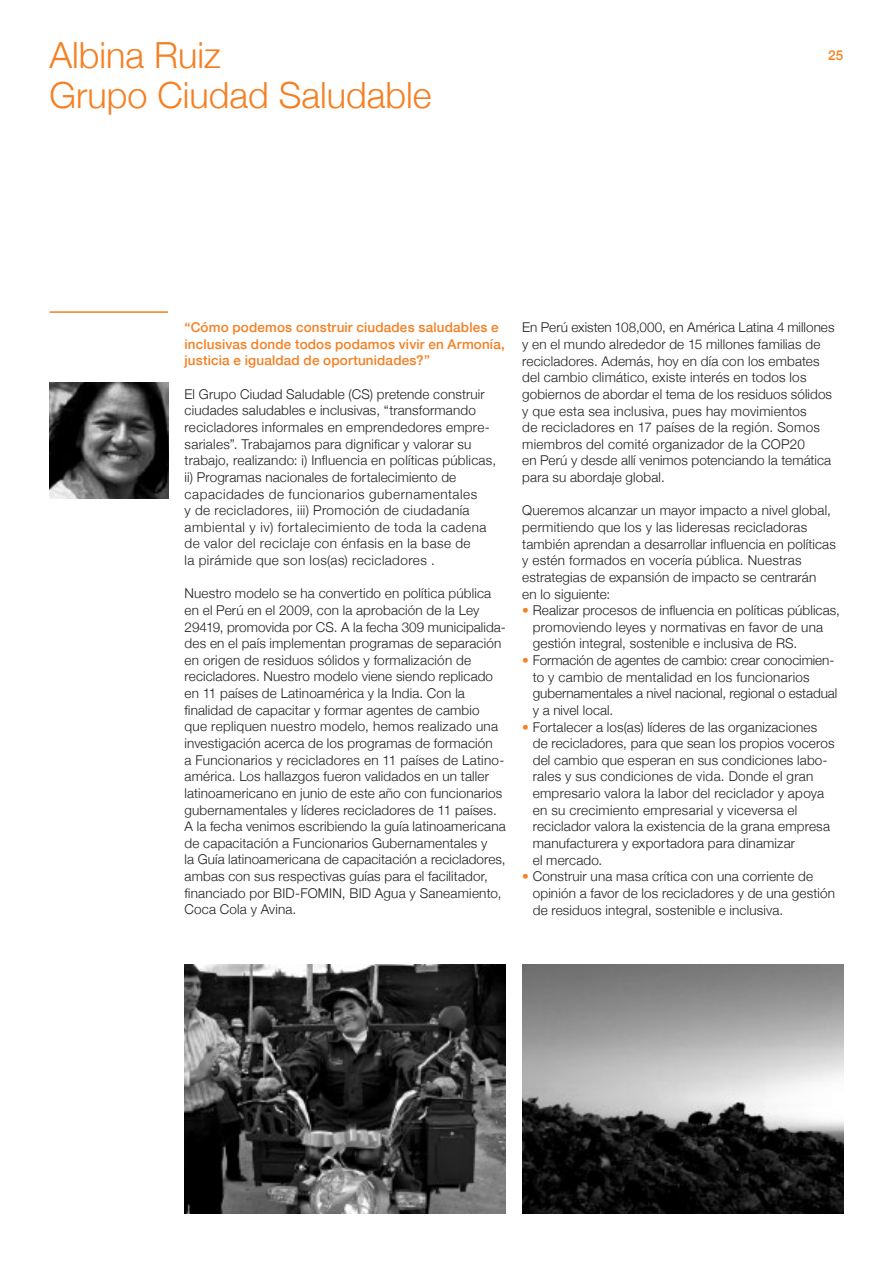
<style>
.page{position:relative;width:893px;height:1263px;background:#fff}
.page>*{position:absolute;margin:0;border:0;box-sizing:border-box;transform-origin:0 0}
.t1{font:300 36px/40.5px "Helvetica Neue";color:#f57f21}
.t2{font:300 13.5px/16.6px "Helvetica Neue";letter-spacing:.01em;color:#231f20}
.t3{font:500 13.5px/16.6px "Helvetica Neue";letter-spacing:.01em;color:#f57f21}
.s1{color:#f57f21}
</style>
<div class="page">
<img style="left:185px;top:964px;width:321px;height:249px">
<img style="left:50px;top:383px;width:118px;height:115px">
<hr style="left:50px;top:311px;width:118px;height:2px;background:#f57f21">
<img style="left:522px;top:964px;width:321px;height:249px">
<h1 class="t1" style="left:50px;top:33px;width:384px">Albina Ruiz<br>Grupo Ciudad Saludable</h1>
<p class="t3" style="left:828px;top:46px;width:17px">25</p>
<p class="t3" style="left:185px;top:318px;width:322px">“Cómo podemos construir ciudades saludables e inclusivas donde todos podamos vivir en Armonía, justicia e igualdad de oportunidades?”</p>
<p class="t2" style="left:185px;top:385px;width:313px">El Grupo Ciudad Saludable (CS) pretende construir ciudades saludables e inclusivas, “transformando recicladores informales en emprendedores empre&shy;sariales”. Trabajamos para dignificar y valorar su trabajo, realizando: i) Influencia en políticas públicas, ii) Programas nacionales de fortalecimiento de capacidades de funcionarios gubernamentales<br>y de recicladores, iii) Promoción de ciudadanía ambiental y iv) fortalecimiento de toda la cadena de valor del reciclaje con énfasis en la base de<br>la pirámide que son los(as) recicladores .</p>
<p class="t2" style="left:185px;top:584px;width:323px">Nuestro modelo se ha convertido en política pública en el Perú en el 2009, con la aprobación de la Ley 29419, promovida por CS. A la fecha 309 municipalida&shy;des en el país implementan programas de separación en origen de residuos sólidos y formalización de recicladores. Nuestro modelo viene siendo replicado en 11 países de Latinoamérica y la India. Con la finalidad de capacitar y formar agentes de cambio<br>que repliquen nuestro modelo, hemos realizado una investigación acerca de los programas de formación<br>a Funcionarios y recicladores en 11 países de Latino&shy;américa. Los hallazgos fueron validados en un taller latinoamericano en junio de este año con funcionarios gubernamentales y líderes recicladores de 11 países.<br>A la fecha venimos escribiendo la guía latinoamericana de capacitación a Funcionarios Gubernamentales y<br>la Guía latinoamericana de capacitación a recicladores, ambas con sus respectivas guías para el facilitador, financiado por BID-FOMIN, BID Agua y Saneamiento, Coca Cola y Avina.</p>
<p class="t2" style="left:522px;top:318px;width:314px">En Perú existen 108,000, en América Latina 4 millones y en el mundo alrededor de 15 millones familias de recicladores. Además, hoy en día con los embates del cambio climático, existe interés en todos los gobiernos de abordar el tema de los residuos sólidos y que esta sea inclusiva, pues hay movimientos<br>de recicladores en 17 países de la región. Somos miembros del comité organizador de la COP20<br>en Perú y desde allí venimos potenciando la temática para su abordaje global.</p>
<p class="t2" style="left:522px;top:501px;width:315px">Queremos alcanzar un mayor impacto a nivel global, permitiendo que los y las lideresas recicladoras también aprendan a desarrollar influencia en políticas y estén formados en vocería pública. Nuestras estrategias de expansión de impacto se centrarán<br>en lo siguiente:</p>
<p class="t2" style="left:533px;top:601px;width:309px;text-indent:-11px"><span class="s1">•</span> Realizar procesos de influencia en políticas públicas, promoviendo leyes y normativas en favor de una gestión integral, sostenible e inclusiva de RS.</p>
<p class="t2" style="left:533px;top:651px;width:306px;text-indent:-11px"><span class="s1">•</span> Formación de agentes de cambio: crear conocimien&shy;to y cambio de mentalidad en los funcionarios gubernamentales a nivel nacional, regional o estadual y a nivel local.</p>
<p class="t2" style="left:533px;top:718px;width:303px;text-indent:-11px"><span class="s1">•</span> Fortalecer a los(as) líderes de las organizaciones de recicladores, para que sean los propios voceros del cambio que esperan en sus condiciones labo&shy;rales y sus condiciones de vida. Donde el gran empresario valora la labor del reciclador y apoya en su crecimiento empresarial y viceversa el reciclador valora la existencia de la grana empresa manufacturera y exportadora para dinamizar<br>el mercado.</p>
<p class="t2" style="left:533px;top:867px;width:304px;text-indent:-11px"><span class="s1">•</span> Construir una masa crítica con una corriente de opinión a favor de los recicladores y de una gestión de residuos integral, sostenible e inclusiva.</p>
</div>
